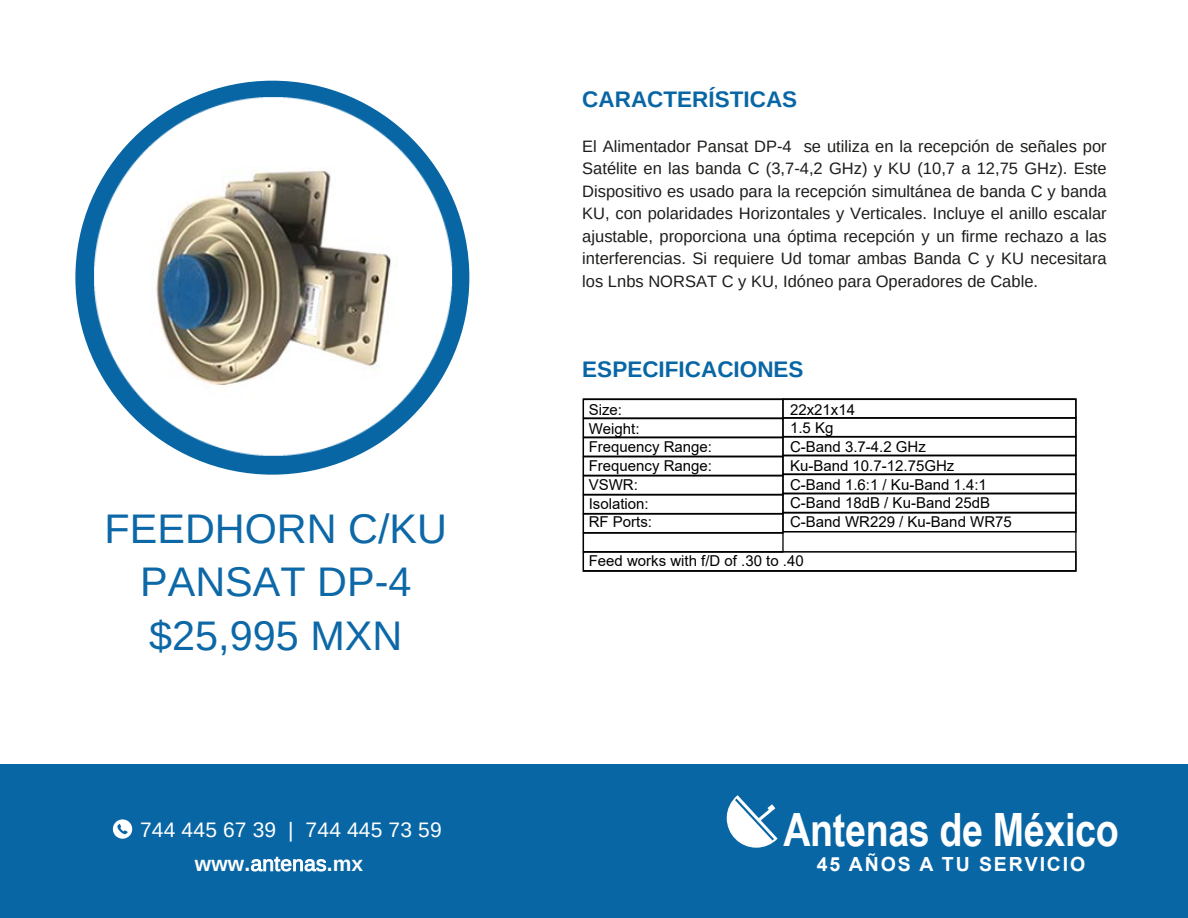
<style>
.page{position:relative;width:1188px;height:918px;background:#fff}
.page>*{position:absolute;margin:0;border:0;box-sizing:border-box;transform-origin:0 0}
.t1{font:700 45.9px "Arial Narrow";letter-spacing:-.01em;color:#fff}
.t2{font:41.4px/53.7px "Arimo";color:#0d68a7;text-align:center}
.t3{font:700 22.5px "Arimo";color:#0866a5}
.t4{font:21px/33.8px "Arimo";letter-spacing:.01em;color:#fff}
.t5{font:700 19.5px "Arial";letter-spacing:.095em;color:#fff}
.t6{font:16.5px/22.5px "Arimo";color:#1d1d1b;text-align:justify}
.t7{font:15px/18.8px "Arial";color:#000}
.s1{font-weight:700}
</style>
<div class="page">
<div style="left:75px;top:81px;width:394px;height:394px;background:#0866a5;border-radius:50%"></div>
<img style="left:75px;top:97px;width:395px;height:360px">
<div style="left:583px;top:551px;width:494px;height:21px;border:1px solid #000"></div>
<div style="left:583px;top:532px;width:201px;height:21px;border:1px solid #000"></div>
<div style="left:782px;top:512px;width:295px;height:20px;border:1px solid #000"></div>
<div style="left:583px;top:513px;width:201px;height:20px;border:1px solid #000"></div>
<div style="left:782px;top:493px;width:295px;height:20px;border:1px solid #000"></div>
<div style="left:583px;top:494px;width:201px;height:20px;border:1px solid #000"></div>
<div style="left:782px;top:474px;width:295px;height:20px;border:1px solid #000"></div>
<div style="left:583px;top:475px;width:201px;height:20px;border:1px solid #000"></div>
<div style="left:782px;top:455px;width:295px;height:20px;border:1px solid #000"></div>
<div style="left:583px;top:456px;width:201px;height:20px;border:1px solid #000"></div>
<div style="left:782px;top:436px;width:295px;height:20px;border:1px solid #000"></div>
<div style="left:583px;top:437px;width:201px;height:20px;border:1px solid #000"></div>
<div style="left:782px;top:417px;width:295px;height:20px;border:1px solid #000"></div>
<div style="left:583px;top:418px;width:201px;height:20px;border:1px solid #000"></div>
<div style="left:782px;top:398px;width:295px;height:21px;border:1px solid #000"></div>
<div style="left:583px;top:399px;width:201px;height:20px;border:1px solid #000"></div>
<div style="left:0;top:765px;width:1188px;height:152px;background:#0866a5"></div>
<svg style="left:727px;top:795px;width:51px;height:53px"></svg>
<svg style="left:113px;top:819px;width:19px;height:20px"></svg>
<h2 class="t2" style="left:105px;top:502px;width:344px">FEEDHORN C/KU<br>PANSAT DP-4 $25,995 MXN</h2>
<p class="t4" style="left:195px;top:813px;width:249px;text-indent:-55px">744 445 67 39 | 744 445 73 59 <span class="s1">www.</span>antenas<span class="s1">.mx</span></p>
<h3 class="t3" style="left:582px;top:83px;width:216px">CARACTERÍSTICAS</h3>
<p class="t6" style="left:582px;top:135px;width:526px">El Alimentador Pansat DP-4 se utiliza en la recepción de señales por Satélite en las banda C (3,7-4,2 GHz) y KU (10,7 a 12,75 GHz). Este Dispositivo es usado para la recepción simultánea de banda C y banda KU, con polaridades Horizontales y Verticales. Incluye el anillo escalar ajustable, proporciona una óptima recepción y un firme rechazo a las interferencias. Si requiere Ud tomar ambas Banda C y KU necesitara los Lnbs NORSAT C y KU, Idóneo para Operadores de Cable.</p>
<h3 class="t3" style="left:582px;top:353px;width:223px">ESPECIFICACIONES</h3>
<p class="t7" style="left:589px;top:400px;width:125px">Size:<br>Weight:<br>Frequency Range:<br>Frequency Range:<br>VSWR:<br>Isolation:<br>RF Ports:</p>
<p class="t7" style="left:790px;top:400px;width:223px">22x21x14<br>1.5 Kg<br>C-Band 3.7-4.2 GHz<br>Ku-Band 10.7-12.75GHz<br>C-Band 1.6:1 / Ku-Band 1.4:1<br>C-Band 18dB / Ku-Band 25dB<br>C-Band WR229 / Ku-Band WR75</p>
<p class="t7" style="left:589px;top:552px;width:217px">Feed works with f/D of .30 to .40</p>
<h1 class="t1" style="left:783px;top:795px;width:337px">Antenas de México</h1>
<p class="t5" style="left:817px;top:851px;width:270px">45 AÑOS A TU SERVICIO</p>
</div>
